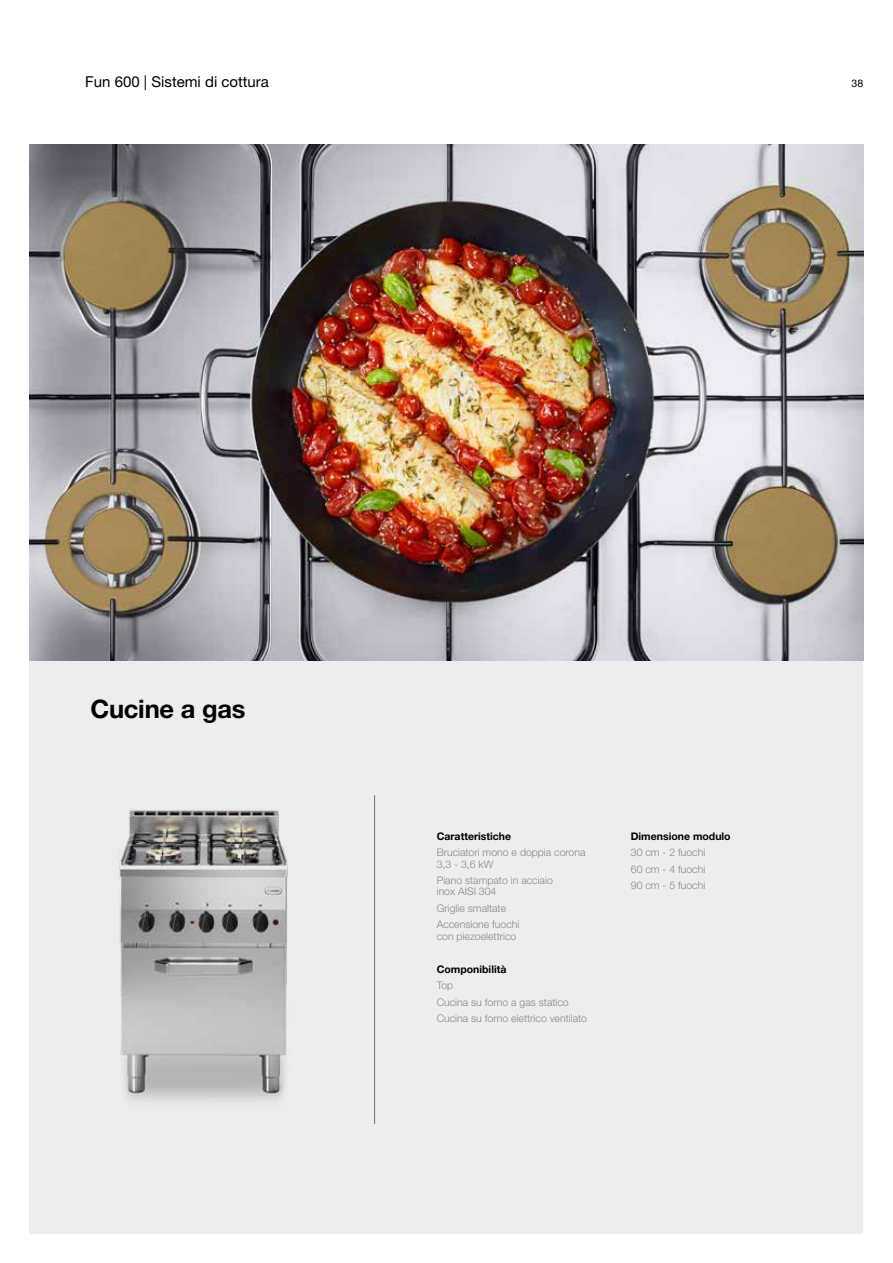
<style>
.page{position:relative;width:893px;height:1263px;background:#fff}
.page>*{position:absolute;margin:0;border:0;box-sizing:border-box;transform-origin:0 0}
.t1{font:700 25.5px "Helvetica Neue LT Std";letter-spacing:-.01em;color:#000}
.t2{font:15px "Helvetica Neue LT Std";color:#000}
.t3{font:300 10.5px/16.5px "Helvetica Neue LT Std";color:#878787}
.t4{font:700 10.5px "Helvetica Neue LT Std";color:#000}
.t5{font:10.5px "Helvetica Neue LT Std";color:#000}
</style>
<div class="page">
<div style="left:30px;top:661px;width:833px;height:572px;background:#ededed"></div>
<img style="left:119px;top:795px;width:257px;height:329px">
<img style="left:30px;top:145px;width:833px;height:516px">
<hr style="left:374px;top:795px;width:1px;height:329px;background:#706f6f">
<h2 class="t2" style="left:85px;top:73px;width:185px">Fun 600 | Sistemi di cottura</h2>
<p class="t5" style="left:851px;top:77px;width:13px">38</p>
<h1 class="t1" style="left:90px;top:693px;width:157px">Cucine a gas</h1>
<p class="t4" style="left:437px;top:830px;width:76px">Caratteristiche</p>
<p class="t3" style="left:437px;top:847px;width:150px;line-height:11.2px">Bruciatori mono e doppia corona<br>3,3 - 3,6 kW</p>
<p class="t3" style="left:437px;top:874px;width:118px;line-height:11.2px">Piano stampato in acciaio inox AISI 304</p>
<p class="t3" style="left:437px;top:900px;width:84px">Griglie smaltate<br>Accensione fuochi</p>
<p class="t3" style="left:437px;top:927px;width:81px">con piezoelettrico</p>
<p class="t4" style="left:437px;top:962px;width:71px">Componibilità</p>
<p class="t3" style="left:437px;top:977px;width:152px">Top<br>Cucina su forno a gas statico<br>Cucina su forno elettrico ventilato</p>
<p class="t4" style="left:631px;top:830px;width:101px">Dimensione modulo</p>
<p class="t3" style="left:631px;top:844px;width:76px;text-align:justify">30 cm - 2 fuochi 60 cm - 4 fuochi 90 cm - 5 fuochi</p>
</div>
